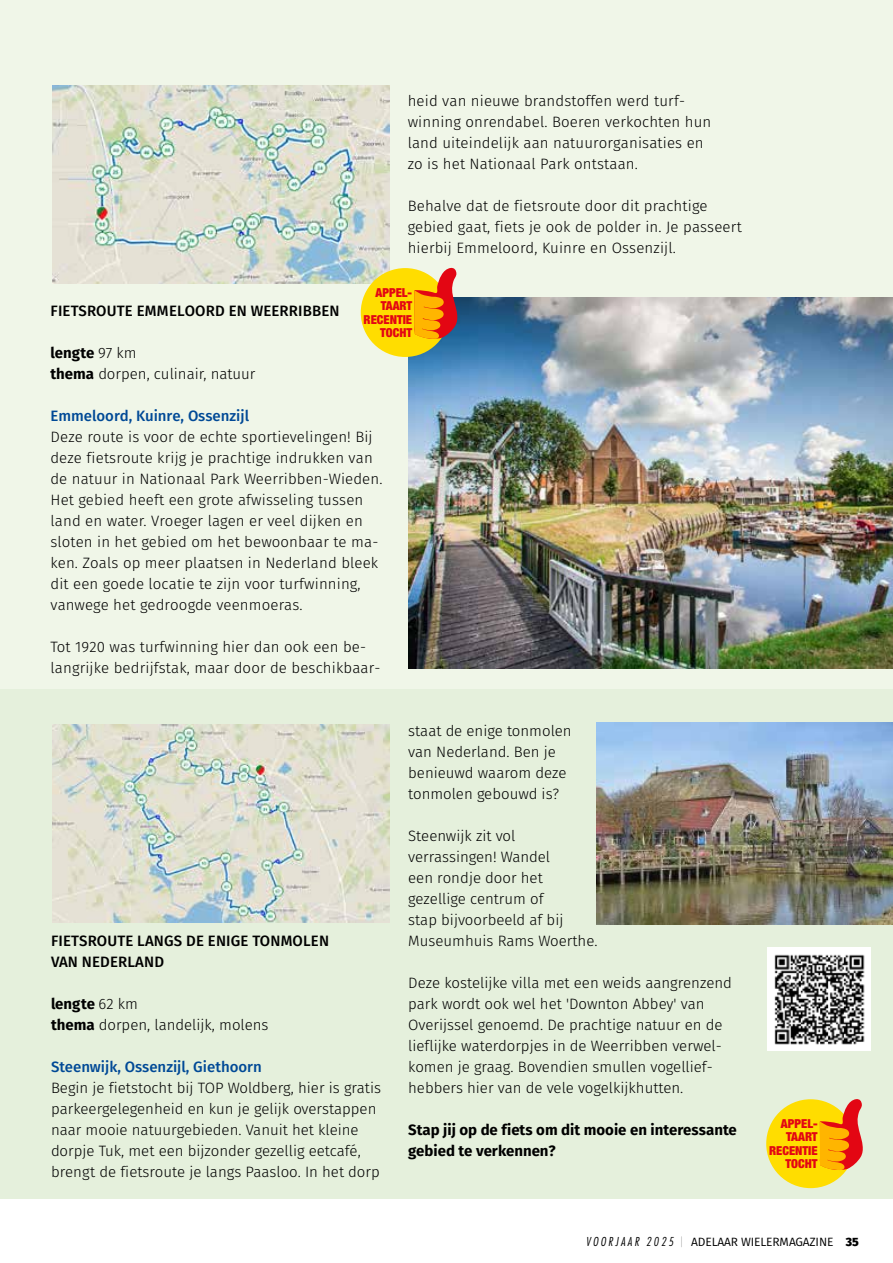
<style>
.page{position:relative;width:893px;height:1263px;background:#fff}
.page>*{position:absolute;margin:0;border:0;box-sizing:border-box;transform-origin:0 0}
.t1{font:300 15px/21px "Fira Sans";color:#000}
.t2{font:500 15px/21px "Fira Sans";letter-spacing:.01em;color:#000}
.t3{font:700 15px/21px "Fira Sans";color:#000}
.t4{font:500 15px "Fira Sans";color:#004996}
.t5{font:900 condensed 12.45px/13.4px "Helvetica Neue LT Std";color:#e30613;text-align:right}
.t6{font:12px "Fira Sans";letter-spacing:-.01em;color:#000}
.s1{font-weight:700}
.s2{font-family:"Futura Std";font-weight:300;font-style:italic;font-stretch:condensed}
.s3{font-family:"Fira Sans Hair"}
.s4{font-weight:800}
</style>
<div class="page">
<div style="left:0;top:689px;width:893px;height:510px;background:#e5f0dc"></div>
<div style="left:0;top:0;width:893px;height:689px;background:#f0f6e8"></div>
<img style="left:52px;top:85px;width:338px;height:198px">
<img style="left:52px;top:724px;width:338px;height:199px">
<img style="left:408px;top:297px;width:485px;height:371px">
<img style="left:597px;top:722px;width:296px;height:203px">
<img style="left:768px;top:947px;width:103px;height:104px">
<div style="left:361px;top:268px;width:89px;height:89px;background:#fd0;border-radius:50%"></div>
<svg style="left:414px;top:267px;width:45px;height:75px"></svg>
<div style="left:766px;top:1099px;width:89px;height:89px;background:#fd0;border-radius:50%"></div>
<svg style="left:820px;top:1099px;width:43px;height:74px"></svg>
<p class="t1" style="left:408px;top:90px;width:305px">heid van nieuwe brandstoffen werd turf&shy;winning onrendabel. Boeren verkochten hun land uiteindelijk aan natuurorganisaties en zo is het Nationaal Park ontstaan.</p>
<p class="t1" style="left:408px;top:195px;width:336px">Behalve dat de fietsroute door dit prachtige gebied gaat, fiets je ook de polder in. Je passeert hierbij Emmeloord, Kuinre en Ossenzijl.</p>
<p class="t5" style="left:364px;top:286px;width:50px">APPEL-<br>TAART<br>RECENTIE<br>TOCHT</p>
<p class="t2" style="left:51px;top:300px;width:291px">FIETSROUTE EMMELOORD EN WEERRIBBEN</p>
<p class="t1" style="left:50px;top:342px;width:207px"><span class="s1">lengte</span> 97 km<br><span class="s1">thema</span> dorpen, culinair, natuur</p>
<p class="t4" style="left:50px;top:405px;width:200px">Emmeloord, Kuinre, Ossenzijl</p>
<p class="t1" style="left:50px;top:426px;width:333px">Deze route is voor de echte sportievelingen! Bij deze fietsroute krijg je prachtige indrukken van de natuur in Nationaal Park Weerribben-Wieden.<br>Het gebied heeft een grote afwisseling tussen land en water. Vroeger lagen er veel dijken en sloten in het gebied om het bewoonbaar te ma&shy;ken. Zoals op meer plaatsen in Nederland bleek dit een goede locatie te zijn voor turfwinning, vanwege het gedroogde veenmoeras.</p>
<p class="t1" style="left:50px;top:636px;width:332px">Tot 1920 was turfwinning hier dan ook een be&shy;langrijke bedrijfstak, maar door de beschikbaar-</p>
<p class="t2" style="left:51px;top:930px;width:279px">FIETSROUTE LANGS DE ENIGE TONMOLEN<br>VAN NEDERLAND</p>
<p class="t1" style="left:51px;top:993px;width:219px"><span class="s1">lengte</span> 62 km<br><span class="s1">thema</span> dorpen, landelijk, molens</p>
<p class="t4" style="left:51px;top:1056px;width:212px">Steenwijk, Ossenzijl, Giethoorn</p>
<p class="t1" style="left:51px;top:1077px;width:331px">Begin je fietstocht bij TOP Woldberg, hier is gratis parkeergelegenheid en kun je gelijk overstappen naar mooie natuurgebieden. Vanuit het kleine dorpje Tuk, met een bijzonder gezellig eetcafé, brengt de fietsroute je langs Paasloo. In het dorp</p>
<p class="t1" style="left:408px;top:720px;width:165px">staat de enige tonmolen van Nederland. Ben je benieuwd waarom deze tonmolen gebouwd is?</p>
<p class="t1" style="left:408px;top:825px;width:191px">Steenwijk zit vol verrassingen! Wandel<br>een rondje door het gezellige centrum of<br>stap bijvoorbeeld af bij<br>Museumhuis Rams Woerthe.</p>
<p class="t1" style="left:408px;top:972px;width:325px">Deze kostelijke villa met een weids aangrenzend park wordt ook wel het 'Downton Abbey' van Overijssel genoemd. De prachtige natuur en de lieflijke waterdorpjes in de Weerribben verwel&shy;komen je graag. Bovendien smullen vogellief&shy;hebbers hier van de vele vogelkijkhutten.</p>
<p class="t3" style="left:408px;top:1119px;width:330px">Stap jij op de fiets om dit mooie en interessante gebied te verkennen?</p>
<p class="t5" style="left:769px;top:1117px;width:50px">APPEL-<br>TAART<br>RECENTIE<br>TOCHT</p>
<p class="t6" style="left:586px;top:1234px;width:275px"><span class="s2">VO O RJA A R 2 02 5</span> <span class="s3">|</span> ADELAAR WIELERMAGAZINE <span class="s4">35</span></p>
</div>
